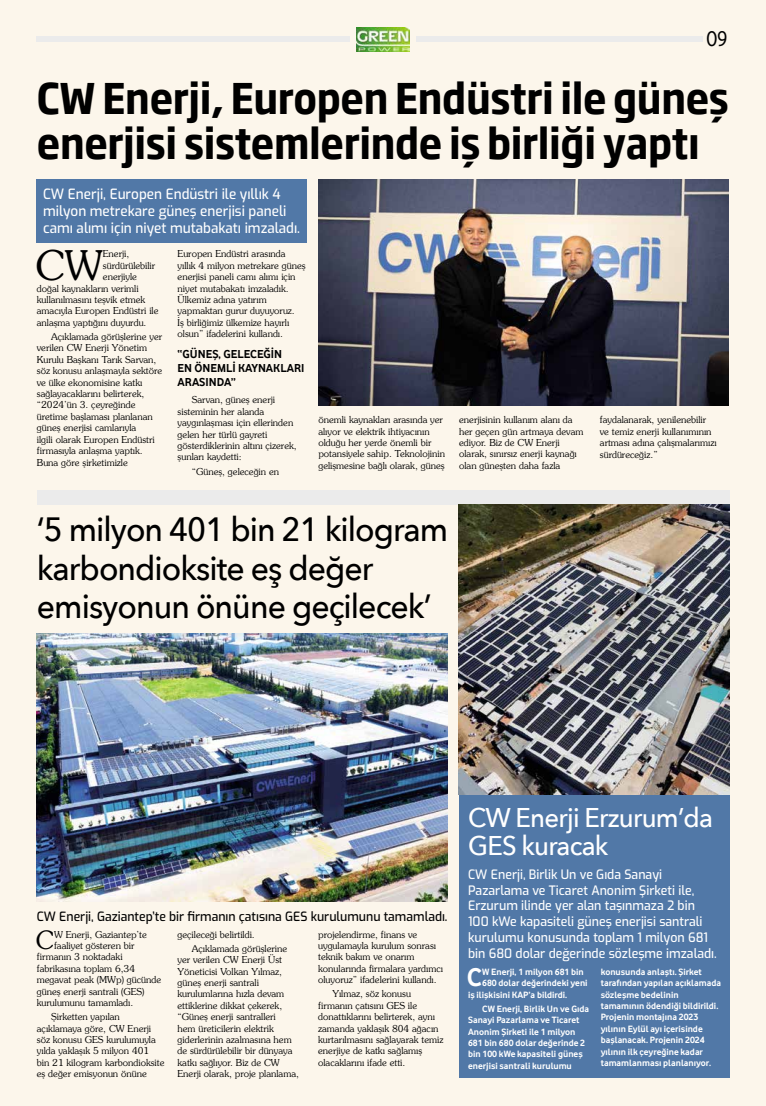
<style>
.page{position:relative;width:766px;height:1106px;background:#fff}
.page>*{position:absolute;margin:0;border:0;box-sizing:border-box;transform-origin:0 0}
.t1{font:700 41.8px/45.6px "Soho Gothic Pro";letter-spacing:-.01em;color:#000;scale:.88 1}
.t2{font:40.7px "Southern Plain";color:#000}
.t3{font:500 33.6px/38.4px "Avenir Next";letter-spacing:-.03em;color:#000;scale:.95 1}
.t4{font:500 27px/28px "Avenir Next";letter-spacing:-.03em;color:#fff;scale:.95 1}
.t5{font:700 26.6px "Vodafone Rg";color:#fff}
.t6{font:25.1px "Southern Plain";color:#000}
.t7{font:22.3px "Vodafone Rg";color:#000;scale:.95 1}
.t8{font:500 14.2px/17px "Exo";color:#fff;scale:.95 1}
.t9{font:500 12.9px/15.8px "Exo";color:#fff;scale:.95 1}
.t10{font:500 12.8px "Exo";color:#000;scale:.95 1}
.t11{font:700 12px/14px "Vodafone Rg";color:#000}
.t12{font:9.5px/11.4px "Southern Plain";color:#000}
.t13{font:700 9.5px/11.4px "Vodafone Rg";color:#fff}
</style>
<div class="page">
<div style="left:0;top:0;width:765px;height:1106px;background:#fcf6eb"></div>
<div style="left:416px;top:37px;width:286px;height:5px;background:#ebebeb"></div>
<div style="left:37px;top:37px;width:313px;height:5px;background:#ebebeb"></div>
<img style="left:357px;top:27px;width:52px;height:24px">
<div style="left:37px;top:490px;width:692px;height:15px;background:#ebebeb"></div>
<img style="left:318px;top:179px;width:410px;height:226px">
<div style="left:37px;top:179px;width:270px;height:64px;background:#5178a7"></div>
<img style="left:37px;top:633px;width:410px;height:268px">
<div style="left:459px;top:794px;width:270px;height:283px;background:#5178a7"></div>
<img style="left:459px;top:505px;width:270px;height:289px">
<h3 class="t7" style="left:706px;top:26px;width:24px">09</h3>
<h1 class="t1" style="left:37px;top:74px;width:787px">CW Enerji, Europen Endüstri ile güneş enerjisi sistemlerinde iş birliği yaptı</h1>
<h3 class="t8" style="left:43px;top:185px;width:272px">CW Enerji, Europen Endüstri ile yıllık 4 milyon metrekare güneş enerjisi paneli camı alımı için niyet mutabakatı imzaladı.</h3>
<h2 class="t2" style="left:35px;top:240px;width:69px">CW</h2>
<p class="t12" style="left:103px;top:248px;width:28px">Enerji,</p>
<p class="t12" style="left:103px;top:259px;width:54px">sürdürülebilir</p>
<p class="t12" style="left:103px;top:271px;width:36px">enerjiyle</p>
<p class="t12" style="left:37px;top:282px;width:103px">doğal kaynakların verimli</p>
<p class="t12" style="left:37px;top:293px;width:110px">kullanılmasını teşvik etmek</p>
<p class="t12" style="left:37px;top:305px;width:123px">amacıyla Europen Endüstri ile</p>
<p class="t12" style="left:37px;top:316px;width:111px">anlaşma yaptığını duyurdu.</p>
<p class="t12" style="left:37px;top:331px;width:127px;text-indent:14px">Açıklamada görüşlerine yer verilen CW Enerji Yönetim<br>Kurulu Başkanı Tarık Sarvan, söz konusu anlaşmayla sektöre ve ülke ekonomisine katkı sağlayacaklarını belirterek, “2024’ün 3. çeyreğinde üretime başlaması planlanan güneş enerjisi camlarıyla<br>ilgili olarak Europen Endüstri firmasıyla anlaşma yaptık.<br>Buna göre şirketimizle</p>
<p class="t12" style="left:177px;top:248px;width:129px">Europen Endüstri arasında yıllık 4 milyon metrekare güneş enerjisi paneli camı alımı için niyet mutabakatı imzaladık.<br>Ülkemiz adına yatırım yapmaktan gurur duyuyoruz.<br>İş birliğimiz ülkemize hayırlı olsun” ifadelerini kullandı.</p>
<p class="t11" style="left:177px;top:347px;width:128px">“GÜNEŞ, GELECEĞİN<br>EN ÖNEMLİ KAYNAKLARI<br>ARASINDA”</p>
<p class="t12" style="left:177px;top:394px;width:121px;text-indent:14px">Sarvan, güneş enerji sisteminin her alanda yaygınlaşması için ellerinden gelen her türlü gayreti gösterdiklerinin altını çizerek, şunları kaydetti:</p>
<p class="t12" style="left:192px;top:465px;width:89px">“Güneş, geleceğin en</p>
<p class="t12" style="left:318px;top:414px;width:128px">önemli kaynakları arasında yer alıyor ve elektrik ihtiyacının olduğu her yerde önemli bir potansiyele sahip. Teknolojinin gelişmesine bağlı olarak, güneş</p>
<p class="t12" style="left:459px;top:414px;width:126px">enerjisinin kullanım alanı da her geçen gün artmaya devam ediyor. Biz de CW Enerji olarak, sınırsız enerji kaynağı olan güneşten daha fazla</p>
<p class="t12" style="left:599px;top:414px;width:118px">faydalanarak, yenilenebilir ve temiz enerji kullanımının artması adına çalışmalarımızı sürdüreceğiz.”</p>
<h3 class="t3" style="left:37px;top:509px;width:434px">‘5 milyon 401 bin 21 kilogram karbondioksite eş değer emisyonun önüne geçilecek’</h3>
<h3 class="t10" style="left:37px;top:906px;width:433px">CW Enerji, Gaziantep’te bir firmanın çatısına GES kurulumunu tamamladı.</h3>
<h3 class="t6" style="left:36px;top:924px;width:20px">C</h3>
<p class="t12" style="left:54px;top:928px;width:94px">W Enerji, Gaziantep’te</p>
<p class="t12" style="left:54px;top:939px;width:82px">faaliyet gösteren bir</p>
<p class="t12" style="left:37px;top:951px;width:87px">firmanın 3 noktadaki</p>
<p class="t12" style="left:37px;top:962px;width:100px">fabrikasına toplam 6,34</p>
<p class="t12" style="left:37px;top:973px;width:126px">megavat peak (MWp) gücünde</p>
<p class="t12" style="left:37px;top:985px;width:109px">güneş enerji santrali (GES)</p>
<p class="t12" style="left:37px;top:996px;width:98px">kurulumunu tamamladı.</p>
<p class="t12" style="left:37px;top:1010px;width:129px;text-indent:14px">Şirketten yapılan açıklamaya göre, CW Enerji söz konusu GES kurulumuyla yılda yaklaşık 5 milyon 401<br>bin 21 kilogram karbondioksite eş değer emisyonun önüne</p>
<p class="t12" style="left:192px;top:926px;width:97px;line-height:14.2px;text-indent:-14px">geçileceği belirtildi.<br>Açıklamada görüşlerine</p>
<p class="t12" style="left:177px;top:953px;width:123px">yer verilen CW Enerji Üst<br>Yöneticisi Volkan Yılmaz, güneş enerji santrali kurulumlarına hızla devam ettiklerine dikkat çekerek, “Güneş enerji santralleri<br>hem üreticilerin elektrik giderlerinin azalmasına hem de sürdürülebilir bir dünyaya katkı sağlıyor. Biz de CW<br>Enerji olarak, proje planlama,</p>
<p class="t12" style="left:318px;top:928px;width:126px">projelendirme, finans ve uygulamayla kurulum sonrası teknik bakım ve onarım konularında firmalara yardımcı oluyoruz” ifadelerini kullandı.</p>
<p class="t12" style="left:318px;top:988px;width:127px;text-indent:14px">Yılmaz, söz konusu firmanın çatısını GES ile donattıklarını belirterek, aynı zamanda yaklaşık 804 ağacın kurtarılmasını sağlayarak temiz enerjiye de katkı sağlamış olacaklarını ifade etti.</p>
<h3 class="t4" style="left:468px;top:802px;width:259px">CW Enerji Erzurum’da<br>GES kuracak</h3>
<p class="t9" style="left:468px;top:865px;width:263px">CW Enerji, Birlik Un ve Gıda Sanayi Pazarlama ve Ticaret Anonim Şirketi ile, Erzurum ilinde yer alan taşınmaza 2 bin 100 kWe kapasiteli güneş enerjisi santrali kurulumu konusunda toplam 1 milyon 681 bin 680 dolar değerinde sözleşme imzaladı.</p>
<h3 class="t5" style="left:467px;top:961px;width:17px">C</h3>
<p class="t13" style="left:482px;top:965px;width:103px">W Enerji, 1 milyon 681 bin</p>
<p class="t13" style="left:482px;top:977px;width:107px">680 dolar değerindeki yeni</p>
<p class="t13" style="left:468px;top:988px;width:101px">iş ilişkisini KAP’a bildirdi.</p>
<p class="t13" style="left:468px;top:1002px;width:123px;text-indent:14px">CW Enerji, Birlik Un ve Gıda<br>Sanayi Pazarlama ve Ticaret<br>Anonim Şirketi ile 1 milyon<br>681 bin 680 dolar değerinde 2 bin 100 kWe kapasiteli güneş enerjisi santrali kurulumu</p>
<p class="t13" style="left:600px;top:965px;width:122px">konusunda anlaştı. Şirket tarafından yapılan açıklamada sözleşme bedelinin tamamının ödendiği bildirildi.<br>Projenin montajına 2023 yılının Eylül ayı içerisinde başlanacak. Projenin 2024 yılının ilk çeyreğine kadar tamamlanması planlanıyor.</p>
</div>
